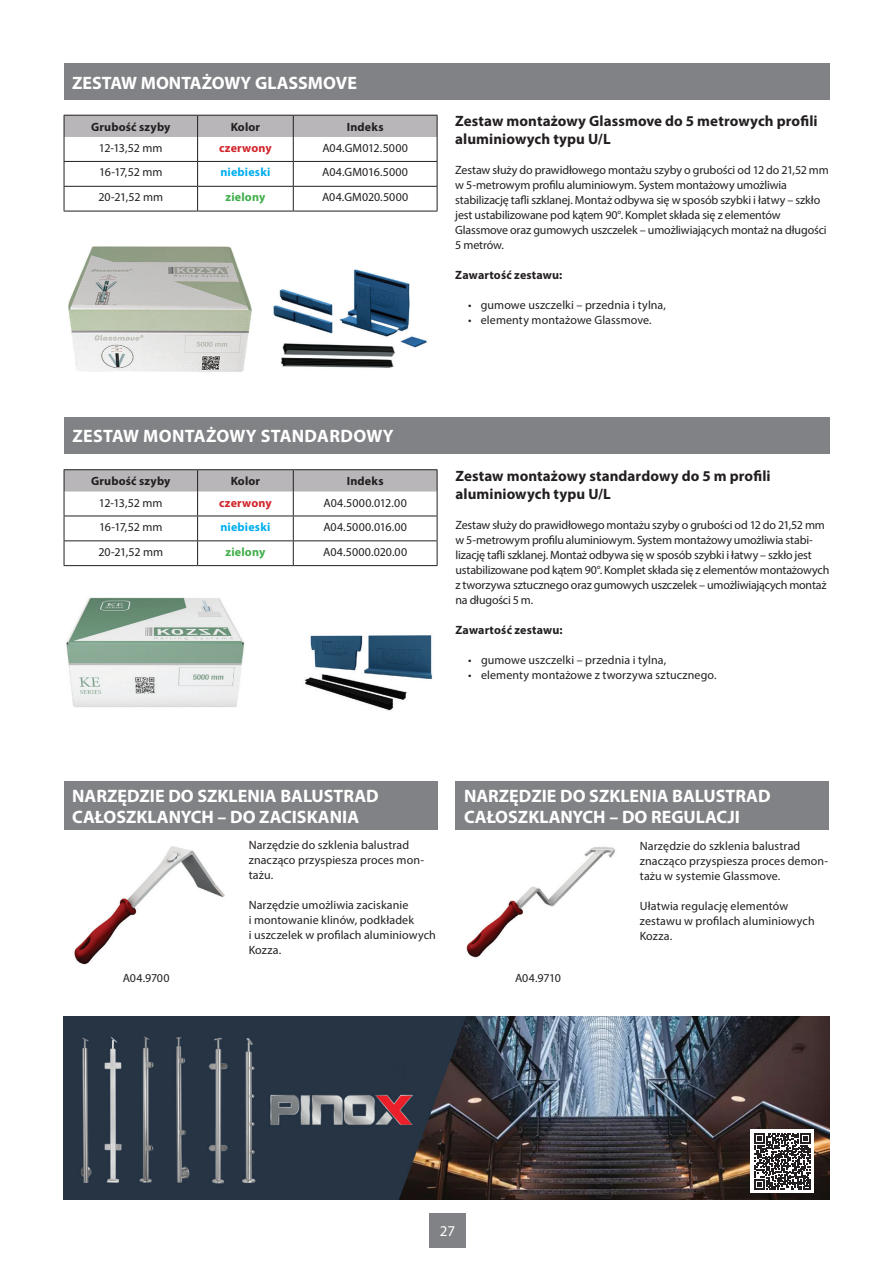
<style>
.page{position:relative;width:893px;height:1263px;background:#fff}
.page>*{position:absolute;margin:0;border:0;box-sizing:border-box;transform-origin:0 0}
.t1{font:700 18px/21.6px "Myriad Pro";color:#fff}
.t2{font:700 18px "Myriad Pro";letter-spacing:.02em;color:#fff}
.t3{font:700 15px/18px "Myriad Pro";letter-spacing:.005em;color:#231f20}
.t4{font:15px "Myriad Pro";color:#fff}
.t5{font:12px/15px "Myriad Pro";letter-spacing:-.005em;color:#231f20}
.t6{font:700 12px "Myriad Pro";letter-spacing:.015em;color:#231f20}
.t7{font:700 12px "Myriad Pro";letter-spacing:.015em;color:#00aeef}
.t8{font:700 12px "Myriad Pro";letter-spacing:.015em;color:#d1232a}
.t9{font:700 12px "Myriad Pro";letter-spacing:.015em;color:#40ae49}
</style>
<div class="page">
<div style="left:429px;top:1213px;width:37px;height:34px;background:#818285"></div>
<img style="left:64px;top:1016px;width:765px;height:183px">
<img style="left:68px;top:246px;width:359px;height:126px">
<div style="left:64px;top:64px;width:765px;height:36px;background:#818285"></div>
<svg style="left:64px;top:115px;width:374px;height:96px"></svg>
<hr style="left:64px;top:211px;width:134px;height:1px;background:#231f20">
<hr style="left:198px;top:211px;width:95px;height:1px;background:#231f20">
<hr style="left:293px;top:211px;width:144px;height:1px;background:#231f20">
<img style="left:66px;top:597px;width:367px;height:114px">
<div style="left:64px;top:417px;width:765px;height:36px;background:#818285"></div>
<hr style="left:64px;top:469px;width:134px;height:1px;background:#231f20">
<hr style="left:198px;top:469px;width:95px;height:1px;background:#231f20">
<hr style="left:293px;top:469px;width:144px;height:1px;background:#231f20">
<svg style="left:64px;top:470px;width:374px;height:95px"></svg>
<hr style="left:64px;top:565px;width:134px;height:1px;background:#231f20">
<hr style="left:198px;top:565px;width:95px;height:1px;background:#231f20">
<hr style="left:293px;top:565px;width:144px;height:1px;background:#231f20">
<img style="left:74px;top:846px;width:151px;height:119px">
<div style="left:64px;top:781px;width:373px;height:49px;background:#818285"></div>
<div style="left:455px;top:781px;width:374px;height:49px;background:#818285"></div>
<img style="left:466px;top:846px;width:149px;height:112px">
<div style="left:750px;top:1129px;width:64px;height:64px;background:#fff"></div>
<svg style="left:754px;top:1133px;width:56px;height:56px"></svg>
<h1 class="t1" style="left:72px;top:71px;width:286px">ZESTAW MONTAŻOWY GLASSMOVE</h1>
<p class="t6" style="left:91px;top:119px;width:81px">Grubość szyby</p>
<p class="t6" style="left:231px;top:119px;width:31px">Kolor</p>
<p class="t6" style="left:347px;top:119px;width:38px">Indeks</p>
<p class="t5" style="left:99px;top:140px;width:65px">12-13,52 mm</p>
<p class="t8" style="left:219px;top:140px;width:54px">czerwony</p>
<p class="t5" style="left:322px;top:140px;width:87px">A04.GM012.5000</p>
<p class="t5" style="left:99px;top:165px;width:65px">16-17,52 mm</p>
<p class="t7" style="left:220px;top:165px;width:51px">niebieski</p>
<p class="t5" style="left:322px;top:165px;width:87px">A04.GM016.5000</p>
<p class="t5" style="left:98px;top:190px;width:66px">20-21,52 mm</p>
<p class="t9" style="left:226px;top:189px;width:41px">zielony</p>
<p class="t5" style="left:322px;top:190px;width:88px">A04.GM020.5000</p>
<h1 class="t2" style="left:72px;top:424px;width:323px">ZESTAW MONTAŻOWY STANDARDOWY</h1>
<p class="t6" style="left:91px;top:473px;width:81px">Grubość szyby</p>
<p class="t6" style="left:231px;top:473px;width:31px">Kolor</p>
<p class="t6" style="left:347px;top:473px;width:38px">Indeks</p>
<p class="t5" style="left:99px;top:495px;width:65px">12-13,52 mm</p>
<p class="t8" style="left:219px;top:495px;width:54px">czerwony</p>
<p class="t5" style="left:324px;top:495px;width:85px">A04.5000.012.00</p>
<p class="t5" style="left:99px;top:519px;width:65px">16-17,52 mm</p>
<p class="t7" style="left:220px;top:519px;width:51px">niebieski</p>
<p class="t5" style="left:323px;top:519px;width:85px">A04.5000.016.00</p>
<p class="t5" style="left:98px;top:544px;width:66px">20-21,52 mm</p>
<p class="t9" style="left:226px;top:544px;width:41px">zielony</p>
<p class="t5" style="left:323px;top:544px;width:86px">A04.5000.020.00</p>
<p class="t3" style="left:455px;top:112px;width:364px">Zestaw montażowy Glassmove do 5 metrowych profili aluminiowych typu U/L</p>
<p class="t5" style="left:455px;top:162px;width:375px">Zestaw służy do prawidłowego montażu szyby o grubości od 12 do 21,52 mm w 5-metrowym profilu aluminiowym. System montażowy umożliwia stabilizację tafli szklanej. Montaż odbywa się w sposób szybki i łatwy – szkło jest ustabilizowane pod kątem 90°. Komplet składa się z elementów Glassmove oraz gumowych uszczelek – umożliwiających montaż na długości 5 metrów.</p>
<p class="t6" style="left:455px;top:267px;width:109px">Zawartość zestawu:</p>
<p class="t5" style="left:468px;top:297px;width:200px">• gumowe uszczelki – przednia i tylna,</p>
<p class="t5" style="left:468px;top:312px;width:185px">• elementy montażowe Glassmove.</p>
<p class="t3" style="left:455px;top:466px;width:317px">Zestaw montażowy standardowy do 5 m profili aluminiowych typu U/L</p>
<p class="t5" style="left:455px;top:517px;width:375px">Zestaw służy do prawidłowego montażu szyby o grubości od 12 do 21,52 mm w 5-metrowym profilu aluminiowym. System montażowy umożliwia stabi&shy;lizację tafli szklanej. Montaż odbywa się w sposób szybki i łatwy – szkło jest ustabilizowane pod kątem 90°. Komplet składa się z elementów montażowych z tworzywa sztucznego oraz gumowych uszczelek – umożliwiających montaż na długości 5 m.</p>
<p class="t6" style="left:455px;top:622px;width:109px">Zawartość zestawu:</p>
<p class="t5" style="left:468px;top:652px;width:200px">• gumowe uszczelki – przednia i tylna,</p>
<p class="t5" style="left:468px;top:667px;width:250px">• elementy montażowe z tworzywa sztucznego.</p>
<h1 class="t1" style="left:72px;top:784px;width:308px">NARZĘDZIE DO SZKLENIA BALUSTRAD<br>CAŁOSZKLANYCH – DO ZACISKANIA</h1>
<p class="t5" style="left:249px;top:837px;width:177px">Narzędzie do szklenia balustrad znacząco przyspiesza proces mon&shy;tażu.</p>
<p class="t5" style="left:249px;top:897px;width:189px">Narzędzie umożliwia zaciskanie<br>i montowanie klinów, podkładek<br>i uszczelek w profilach aluminiowych<br>Kozza.</p>
<p class="t5" style="left:123px;top:970px;width:48px">A04.9700</p>
<h1 class="t1" style="left:464px;top:784px;width:308px">NARZĘDZIE DO SZKLENIA BALUSTRAD<br>CAŁOSZKLANYCH – DO REGULACJI</h1>
<p class="t5" style="left:640px;top:838px;width:190px">Narzędzie do szklenia balustrad znacząco przyspiesza proces demon&shy;tażu w systemie Glassmove.</p>
<p class="t5" style="left:640px;top:898px;width:176px">Ułatwia regulację elementów zestawu w profilach aluminiowych<br>Kozza.</p>
<p class="t5" style="left:515px;top:970px;width:48px">A04.9710</p>
<p class="t4" style="left:440px;top:1221px;width:17px">27</p>
</div>
